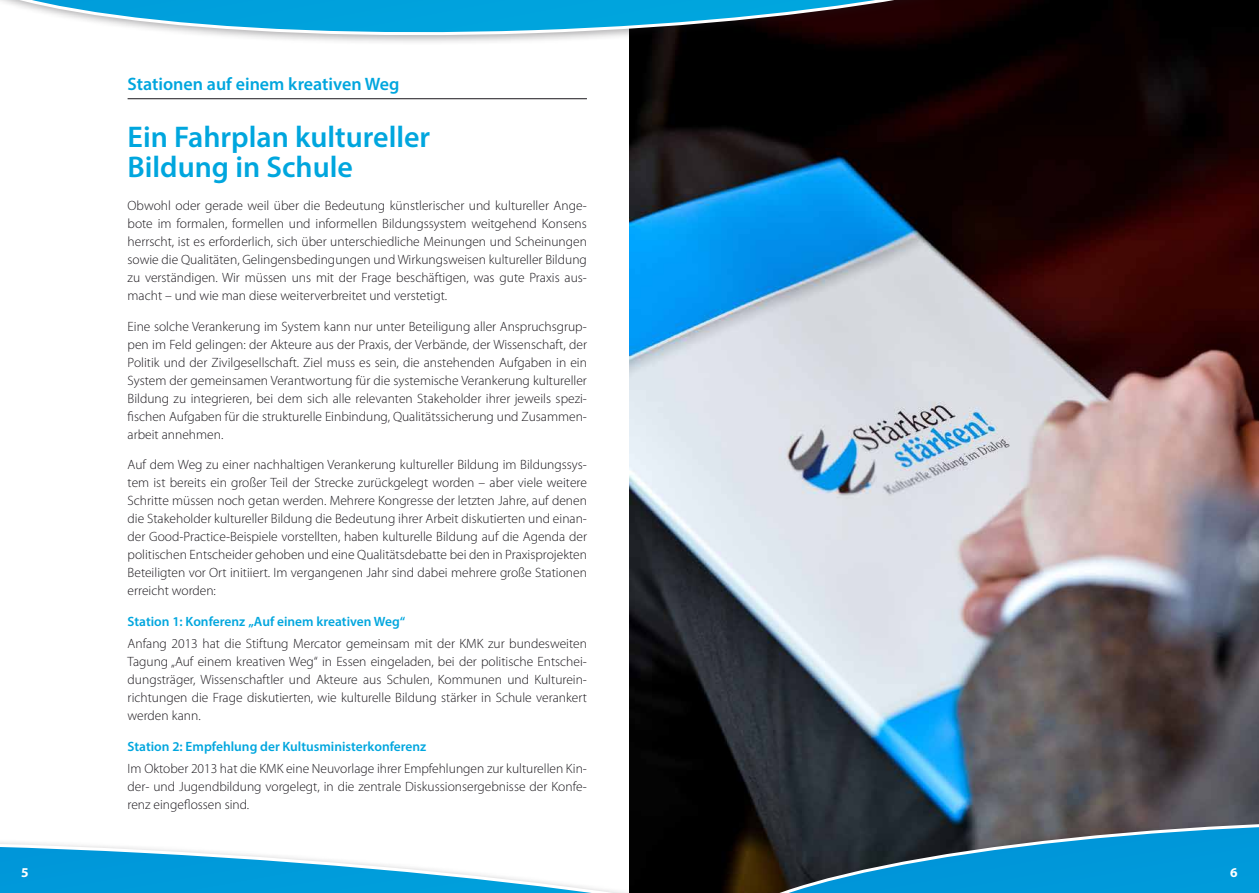
<style>
.page{position:relative;width:1259px;height:893px;background:#fff}
.page>*{position:absolute;margin:0;border:0;box-sizing:border-box;transform-origin:0 0}
.t1{font:600 30px/30px "Myriad Pro";color:#00a6de}
.t2{font:600 18px "Myriad Pro";color:#00a6de}
.t3{font:300 13.5px/18px "Myriad Pro";color:#1a171c;text-align:justify}
.t4{font:600 13.5px "Myriad Pro";color:#00a6de}
.t5{font:700 13.5px "Myriad Pro";color:#fff}
</style>
<div class="page">
<img style="left:629px;top:0;width:630px;height:829px">
<svg style="left:0;top:829px;width:707px;height:64px"></svg>
<svg style="left:708px;top:810px;width:551px;height:83px;background:#226482"></svg>
<div style="left:0;top:0;width:1130px;height:46px;background:#1a171c;opacity:.35"></div>
<svg style="left:0;top:0;width:1122px;height:42px"></svg>
<hr style="left:128px;top:98px;width:459px;height:1px;background:#1a171c">
<p class="t5" style="left:21px;top:864px;width:9px">5</p>
<h2 class="t2" style="left:128px;top:73px;width:273px">Stationen auf einem kreativen Weg</h2>
<h1 class="t1" style="left:128px;top:121px;width:304px">Ein Fahrplan kultureller<br>Bildung in Schule</h1>
<p class="t3" style="left:128px;top:196px;width:461px">Obwohl oder gerade weil über die Bedeutung künstlerischer und kultureller Ange&shy;bote im formalen, formellen und informellen Bildungssystem weitgehend Konsens herrscht, ist es erforderlich, sich über unterschiedliche Meinungen und Scheinungen sowie die Qualitäten, Gelingensbedingungen und Wirkungsweisen kultureller Bildung zu verständigen. Wir müssen uns mit der Frage beschäftigen, was gute Praxis aus&shy;macht – und wie man diese weiterverbreitet und verstetigt.</p>
<p class="t3" style="left:128px;top:317px;width:461px">Eine solche Verankerung im System kann nur unter Beteiligung aller Anspruchsgrup&shy;pen im Feld gelingen: der Akteure aus der Praxis, der Verbände, der Wissenschaft, der Politik und der Zivilgesellschaft. Ziel muss es sein, die anstehenden Aufgaben in ein System der gemeinsamen Verantwortung für die systemische Verankerung kultureller Bildung zu integrieren, bei dem sich alle relevanten Stakeholder ihrer jeweils spezi&shy;fischen Aufgaben für die strukturelle Einbindung, Qualitätssicherung und Zusammen&shy;arbeit annehmen.</p>
<p class="t3" style="left:128px;top:456px;width:461px">Auf dem Weg zu einer nachhaltigen Verankerung kultureller Bildung im Bildungssys&shy;tem ist bereits ein großer Teil der Strecke zurückgelegt worden – aber viele weitere Schritte müssen noch getan werden. Mehrere Kongresse der letzten Jahre, auf denen die Stakeholder kultureller Bildung die Bedeutung ihrer Arbeit diskutierten und einan&shy;der Good-Practice-Beispiele vorstellten, haben kulturelle Bildung auf die Agenda der politischen Entscheider gehoben und eine Qualitätsdebatte bei den in Praxisprojekten Beteiligten vor Ort initiiert. Im vergangenen Jahr sind dabei mehrere große Stationen erreicht worden:</p>
<p class="t4" style="left:128px;top:613px;width:279px">Station 1: Konferenz „Auf einem kreativen Weg“</p>
<p class="t3" style="left:128px;top:635px;width:461px">Anfang 2013 hat die Stiftung Mercator gemeinsam mit der KMK zur bundesweiten Tagung „Auf einem kreativen Weg“ in Essen eingeladen, bei der politische Entschei&shy;dungsträger, Wissenschaftler und Akteure aus Schulen, Kommunen und Kulturein&shy;richtungen die Frage diskutierten, wie kulturelle Bildung stärker in Schule verankert werden kann.</p>
<p class="t4" style="left:128px;top:738px;width:300px">Station 2: Empfehlung der Kultusministerkonferenz</p>
<p class="t3" style="left:128px;top:760px;width:461px">Im Oktober 2013 hat die KMK eine Neuvorlage ihrer Empfehlungen zur kulturellen Kin&shy;der- und Jugendbildung vorgelegt, in die zentrale Diskussionsergebnisse der Konfe&shy;renz eingeflossen sind.</p>
<p class="t5" style="left:1230px;top:864px;width:9px">6</p>
</div>
